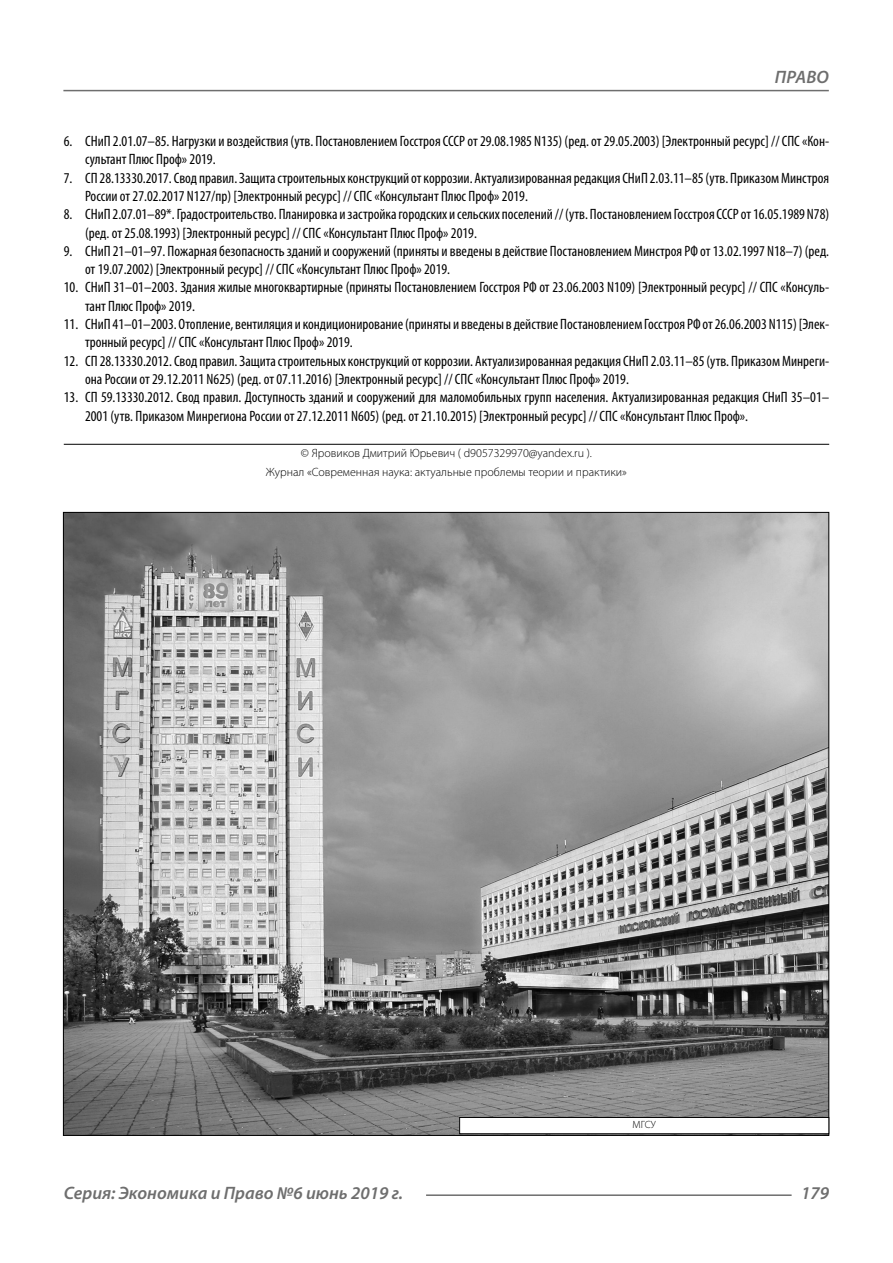
<style>
.page{position:relative;width:893px;height:1263px;background:#fff}
.page>*{position:absolute;margin:0;border:0;box-sizing:border-box;transform-origin:0 0}
.t1{font:italic 600 18px "Myriad Pro";color:#6e6e6e}
.t2{font:condensed 15px/18.3px "Myriad Pro";color:#000}
.Copy{font:300 12px/18.3px "Myriad Pro";color:#000;text-align:center}
.Author-doc{font:300 10.5px "Myriad Pro";color:#000}
</style>
<div class="page">
<hr style="left:64px;top:444px;width:765px;height:1px;background:#000">
<img style="left:65px;top:514px;width:762px;height:620px">
<div style="left:460px;top:1117px;width:369px;height:17px;background:#fff"></div>
<div style="left:459px;top:1117px;width:370px;height:17px;border:1px solid #000"></div>
<hr style="left:63px;top:90px;width:766px;height:1px;background:#6e6e6e">
<hr style="left:426px;top:1194px;width:366px;height:2px;background:#6e6e6e">
<p class="t1" style="left:775px;top:66px;width:24px">Право</p>
<p class="t2" style="left:85px;top:132px;width:746px;text-indent:-21px">6. СНиП 2.01.07–85. Нагрузки и воздействия (утв. Постановлением Госстроя СССР от 29.08.1985 N135) (ред. от 29.05.2003) [Электронный ресурс] // СПС «Кон&shy;сультант Плюс Проф» 2019.</p>
<p class="t2" style="left:85px;top:168px;width:746px;text-indent:-21px">7. СП 28.13330.2017. Свод правил. Защита строительных конструкций от коррозии. Актуализированная редакция СНиП 2.03.11–85 (утв. Приказом Минстроя<br>России от 27.02.2017 N127/пр) [Электронный ресурс] // СПС «Консультант Плюс Проф» 2019.</p>
<p class="t2" style="left:85px;top:205px;width:746px;text-indent:-21px">8. СНиП 2.07.01–89*. Градостроительство. Планировка и застройка городских и сельских поселений // (утв. Постановлением Госстроя СССР от 16.05.1989 N78) (ред. от 25.08.1993) [Электронный ресурс] // СПС «Консультант Плюс Проф» 2019.</p>
<p class="t2" style="left:85px;top:242px;width:746px;text-indent:-21px">9. СНиП 21–01–97. Пожарная безопасность зданий и сооружений (приняты и введены в действие Постановлением Минстроя РФ от 13.02.1997 N18–7) (ред. от 19.07.2002) [Электронный ресурс] // СПС «Консультант Плюс Проф» 2019.</p>
<p class="t2" style="left:85px;top:278px;width:746px;text-indent:-21px">10. СНиП 31–01–2003. Здания жилые многоквартирные (приняты Постановлением Госстроя РФ от 23.06.2003 N109) [Электронный ресурс] // СПС «Консуль&shy;тант Плюс Проф» 2019.</p>
<p class="t2" style="left:85px;top:315px;width:746px;text-indent:-21px">11. СНиП 41–01–2003. Отопление, вентиляция и кондиционирование (приняты и введены в действие Постановлением Госстроя РФ от 26.06.2003 N115) [Элек&shy;тронный ресурс] // СПС «Консультант Плюс Проф» 2019.</p>
<p class="t2" style="left:85px;top:351px;width:746px;text-indent:-21px">12. СП 28.13330.2012. Свод правил. Защита строительных конструкций от коррозии. Актуализированная редакция СНиП 2.03.11–85 (утв. Приказом Минреги&shy;она России от 29.12.2011 N625) (ред. от 07.11.2016) [Электронный ресурс] // СПС «Консультант Плюс Проф» 2019.</p>
<p class="t2" style="left:85px;top:388px;width:746px;text-indent:-21px">13. СП 59.13330.2012. Свод правил. Доступность зданий и сооружений для маломобильных групп населения. Актуализированная редакция СНиП 35–01–<br>2001 (утв. Приказом Минрегиона России от 27.12.2011 N605) (ред. от 21.10.2015) [Электронный ресурс] // СПС «Консультант Плюс Проф».</p>
<p class="Copy" style="left:266px;top:444px;width:363px">© Яровиков Дмитрий Юрьевич ( d9057329970@yandex.ru ).<br>Журнал «Современная наука: актуальные проблемы теории и практики»</p>
<p class="Author-doc" style="left:633px;top:1118px;width:25px">МГСУ</p>
<p class="t1" style="left:64px;top:1182px;width:341px">Серия: Экономика и Право №6 июнь 2019 г.</p>
<p class="t1" style="left:801px;top:1182px;width:30px">179</p>
</div>
